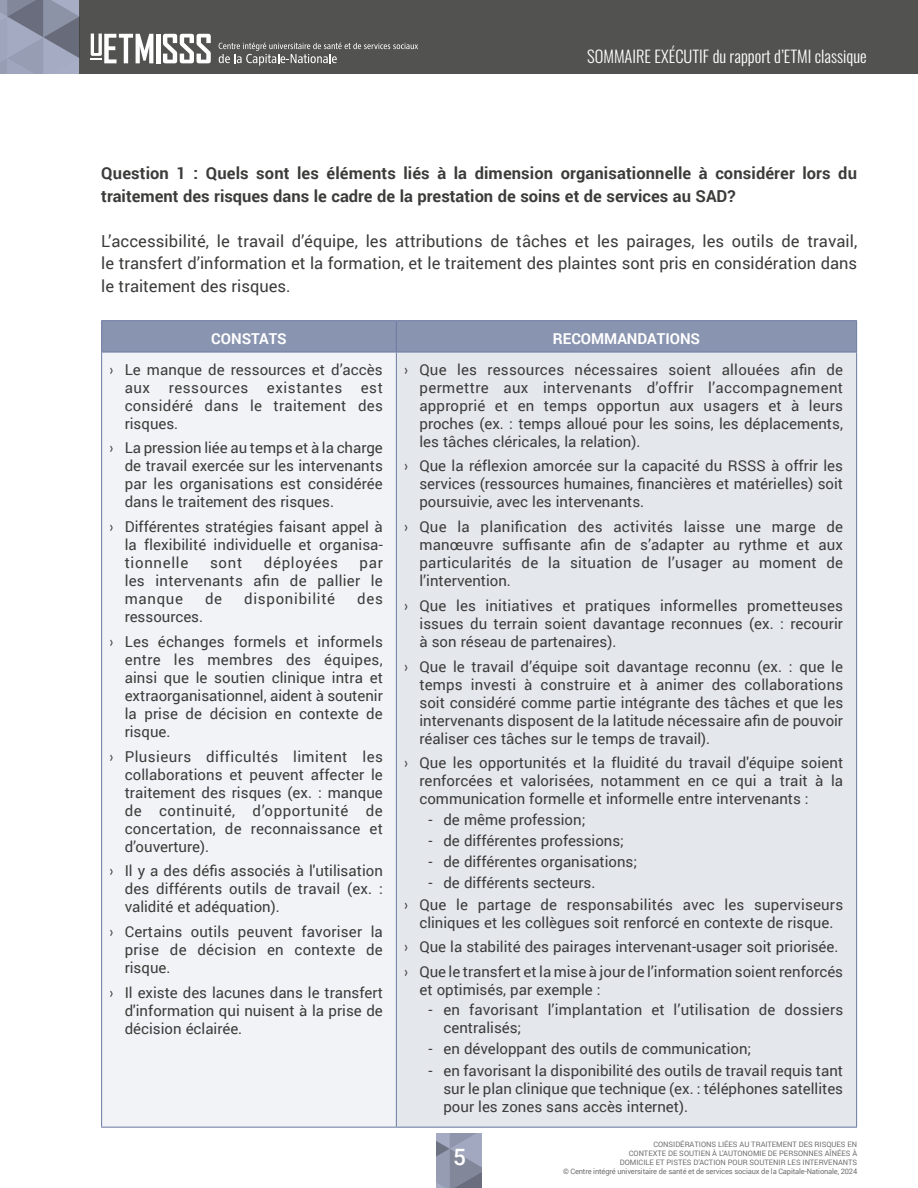
<style>
.page{position:relative;width:918px;height:1188px;background:#fff}
.page>*{position:absolute;margin:0;border:0;box-sizing:border-box;transform-origin:0 0}
.t1{font:500 22.5px "Roboto";color:#fff}
.t2{font:16.5px/22.5px "Roboto";color:#3c3c3b;text-align:justify}
.t3{font:700 16.5px/22.5px "Roboto";letter-spacing:.005em;color:#3c3c3b}
.t4{font:300 16.5px "Oswald";color:#fff}
.t5{font:15px/18px "Roboto";color:#3c3c3b;text-align:justify}
.t6{font:700 15px "Roboto";color:#fff}
.t7{font:15px "Roboto";letter-spacing:.05em;color:#3c3c3b}
.t8{font:15px "Roboto";letter-spacing:.045em;color:#3c3c3b}
.t9{font:7.5px/9px "Roboto";color:#706f6f;text-align:right}
.s1{font-family:"Dosis"}
</style>
<div class="page">
<svg style="left:436px;top:1134px;width:46px;height:54px;background:#8d93a7"></svg>
<div style="left:0;top:0;width:918px;height:74px;background:#525251"></div>
<svg style="left:0;top:0;width:79px;height:74px;background:#8e94a8"></svg>
<hr style="left:156px;top:34px;width:4px;height:29px;background:#fff">
<svg style="left:163px;top:34px;width:48px;height:29px"></svg>
<svg style="left:91px;top:34px;width:62px;height:29px"></svg>
<svg style="left:219px;top:43px;width:199px;height:23px"></svg>
<div style="left:102px;top:321px;width:754px;height:31px;background:#8994b0"></div>
<div style="left:102px;top:352px;width:294px;height:775px;background:#f1f3f6"></div>
<div style="left:396px;top:352px;width:461px;height:775px;background:#e4e7ec"></div>
<hr style="left:101px;top:320px;width:295px;height:1px;background:#6c7ba1">
<hr style="left:101px;top:321px;width:1px;height:31px;background:#6c7ba1">
<hr style="left:396px;top:320px;width:461px;height:1px;background:#6c7ba1">
<hr style="left:396px;top:321px;width:1px;height:31px;background:#6c7ba1">
<hr style="left:856px;top:321px;width:1px;height:31px;background:#6c7ba1">
<hr style="left:101px;top:352px;width:295px;height:1px;background:#6c7ba1">
<hr style="left:101px;top:352px;width:1px;height:775px;background:#6c7ba1">
<hr style="left:396px;top:352px;width:461px;height:1px;background:#6c7ba1">
<hr style="left:396px;top:352px;width:1px;height:775px;background:#6c7ba1">
<hr style="left:856px;top:352px;width:1px;height:775px;background:#6c7ba1">
<hr style="left:101px;top:1127px;width:295px;height:1px;background:#6c7ba1">
<hr style="left:396px;top:1127px;width:461px;height:1px;background:#6c7ba1">
<p class="t4" style="left:587px;top:42px;width:281px">SOMMAIRE EXÉCUTIF du rapport d’ETMI classique</p>
<p class="t3" style="left:101px;top:162px;width:757px">Question 1 : Quels sont les éléments liés à la dimension organisationnelle à considérer lors du traitement des risques dans le cadre de la prestation de soins et de services au SAD?</p>
<p class="t2" style="left:101px;top:229px;width:758px">L’accessibilité, le travail d’équipe, les attributions de tâches et les pairages, les outils de travail, le transfert d’information et la formation, et le traitement des plaintes sont pris en considération dans le traitement des risques.</p>
<p class="t6" style="left:211px;top:328px;width:77px">CONSTATS</p>
<p class="t6" style="left:553px;top:328px;width:149px">RECOMMANDATIONS</p>
<p class="t5" style="left:125px;top:360px;width:260px;text-indent:-15px"><span class="s1">›</span> Le manque de ressources et d’accès aux ressources existantes est considéré dans le traitement des risques.</p>
<p class="t5" style="left:125px;top:438px;width:260px;text-indent:-15px"><span class="s1">›</span> La pression liée au temps et à la charge de travail exercée sur les intervenants par les organisations est considérée dans le traitement des risques.</p>
<p class="t5" style="left:125px;top:517px;width:260px;text-indent:-15px"><span class="s1">›</span> Différentes stratégies faisant appel à la flexibilité individuelle et organisa&shy;tionnelle</p>
<p class="t5" style="left:419px;top:360px;width:425px;text-indent:-15px"><span class="s1">›</span> Que les ressources nécessaires soient allouées afin de permettre aux intervenants d’offrir l’accompagnement approprié et en temps opportun aux usagers et à leurs proches (ex. : temps alloué pour les soins, les déplacements, les tâches cléricales, la relation).</p>
<p class="t5" style="left:419px;top:456px;width:425px;text-indent:-15px"><span class="s1">›</span> Que la réflexion amorcée sur la capacité du RSSS à offrir les services (ressources humaines, financières et matérielles) soit poursuivie, avec les intervenants.</p>
<p class="t5" style="left:419px;top:517px;width:425px;text-indent:-15px"><span class="s1">›</span> Que la planification des activités laisse une marge de manœuvre suffisante afin de s’adapter au rythme et aux particularités de la situation de l’usager au moment de l’intervention.</p>
<p class="t5" style="left:419px;top:596px;width:425px;text-indent:-15px"><span class="s1">›</span> Que les initiatives et pratiques informelles prometteuses issues du terrain soient davantage reconnues (ex. : recourir à son réseau de partenaires).</p>
<p class="t5" style="left:419px;top:657px;width:425px;text-indent:-15px"><span class="s1">›</span> Que le travail d’équipe soit davantage reconnu (ex. : que le temps investi à construire et à animer des collaborations soit considéré comme partie intégrante des tâches et que les intervenants disposent de la latitude nécessaire afin de pouvoir réaliser ces tâches sur le temps de travail).</p>
<p class="t5" style="left:419px;top:753px;width:425px;text-indent:-15px"><span class="s1">›</span> Que les opportunités et la fluidité du travail d'équipe soient renforcées et valorisées, notamment en ce qui a trait à la communication formelle et informelle entre intervenants :</p>
<p class="t5" style="left:428px;top:810px;width:159px">- de même profession;</p>
<p class="t5" style="left:428px;top:831px;width:197px">- de différentes professions;</p>
<p class="t5" style="left:428px;top:852px;width:210px">- de différentes organisations;</p>
<p class="t5" style="left:404px;top:872px;width:440px;line-height:21.3px;text-indent:24px">- de différents secteurs.<br><span class="s1">›</span> Que le partage de responsabilités avec les superviseurs</p>
<p class="t5" style="left:404px;top:909px;width:440px;line-height:24.8px;text-align:center">cliniques et les collègues soit renforcé en contexte de risque.<br><span class="s1">›</span> Que la stabilité des pairages intervenant-usager soit priorisée. <span class="s1">›</span> Que le transfert et la mise à jour de l’information soient renforcés</p>
<p class="t5" style="left:419px;top:980px;width:183px">et optimisés, par exemple :</p>
<p class="t5" style="left:443px;top:1000px;width:401px;text-indent:-15px">- en favorisant l’implantation et l’utilisation de dossiers centralisés;</p>
<p class="t5" style="left:428px;top:1040px;width:325px">- en développant des outils de communication;</p>
<p class="t5" style="left:443px;top:1061px;width:401px;text-indent:-15px">- en favorisant la disponibilité des outils de travail requis tant sur le plan clinique que technique (ex. : téléphones satellites pour les zones sans accès internet).</p>
<p class="t5" style="left:210px;top:553px;width:34px">sont</p>
<p class="t8" style="left:264px;top:552px;width:75px">déployées</p>
<p class="t5" style="left:125px;top:553px;width:260px;text-indent:235px">par les intervenants afin de pallier le manque</p>
<p class="t5" style="left:205px;top:589px;width:19px">de</p>
<p class="t7" style="left:244px;top:588px;width:93px">disponibilité</p>
<p class="t5" style="left:357px;top:589px;width:27px">des</p>
<p class="t5" style="left:110px;top:604px;width:275px;line-height:24.8px;text-indent:15px">ressources.<br><span class="s1">›</span> Les échanges formels et informels</p>
<p class="t5" style="left:125px;top:650px;width:260px">entre les membres des équipes, ainsi que le soutien clinique intra et extraorganisationnel, aident à soutenir la prise de décision en contexte de risque.</p>
<p class="t5" style="left:125px;top:747px;width:260px;text-indent:-15px"><span class="s1">›</span> Plusieurs difficultés limitent les collaborations et peuvent affecter le traitement des risques (ex. : manque de continuité, d’opportunité de concertation, de reconnaissance et d’ouverture).</p>
<p class="t5" style="left:125px;top:861px;width:260px;text-indent:-15px"><span class="s1">›</span> Il y a des défis associés à l'utilisation des différents outils de travail (ex. : validité et adéquation).</p>
<p class="t5" style="left:125px;top:922px;width:260px;text-indent:-15px"><span class="s1">›</span> Certains outils peuvent favoriser la prise de décision en contexte de risque.</p>
<p class="t5" style="left:125px;top:983px;width:260px;text-indent:-15px"><span class="s1">›</span> Il existe des lacunes dans le transfert d'information qui nuisent à la prise de décision éclairée.</p>
<h1 class="t1" style="left:453px;top:1141px;width:14px">5</h1>
<p class="t9" style="left:563px;top:1140px;width:296px">CONSIDÉRATIONS LIÉES AU TRAITEMENT DES RISQUES EN<br>CONTEXTE DE SOUTIEN À L’AUTONOMIE DE PERSONNES AÎNÉES À<br>DOMICILE ET PISTES D’ACTION POUR SOUTENIR LES INTERVENANTS<br>© Centre intégré universitaire de santé et de services sociaux de la Capitale-Nationale, 2024</p>
</div>
